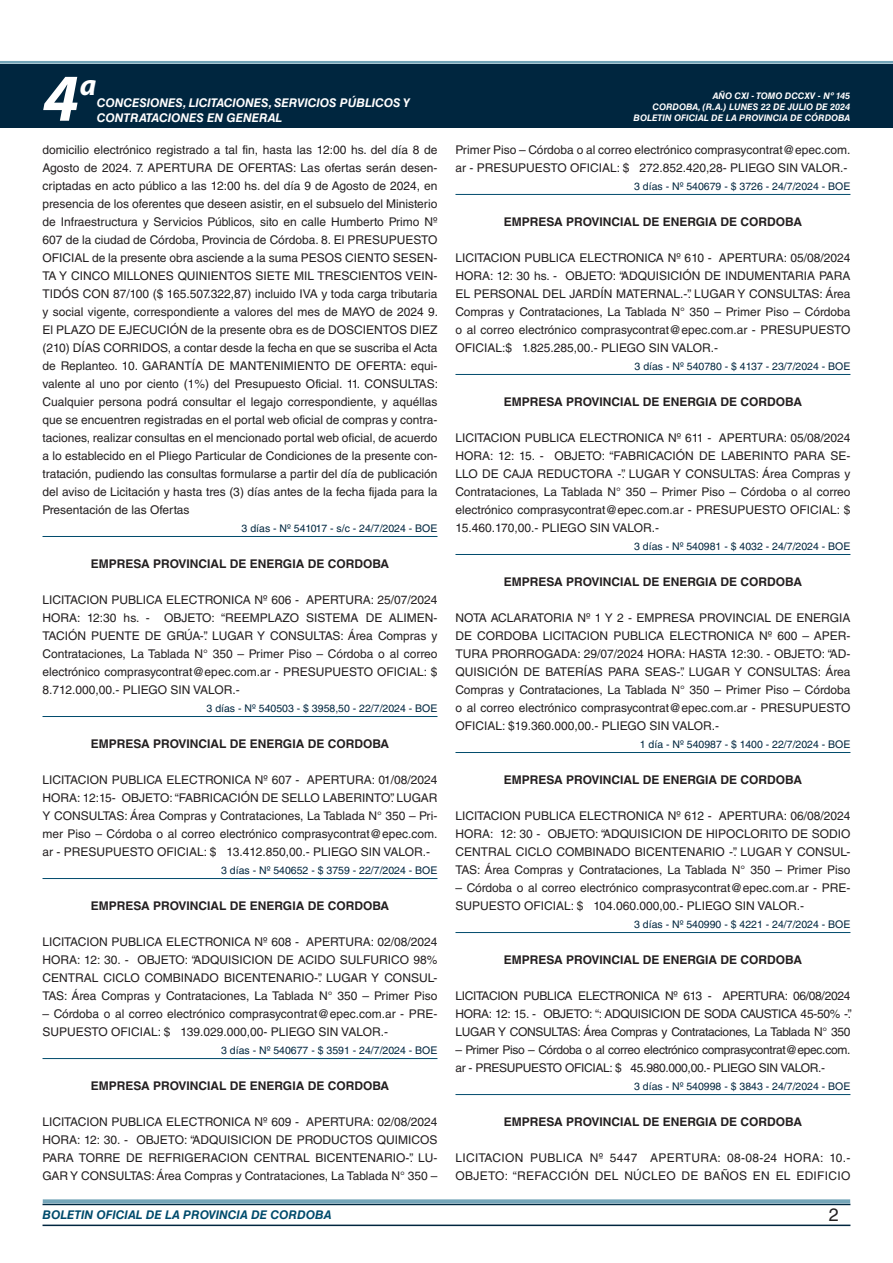
<style>
.page{position:relative;width:893px;height:1263px;background:#fff}
.page>*{position:absolute;margin:0;border:0;box-sizing:border-box;transform-origin:0 0}
.t1{font:italic 700 67.5px "Myriad Pro";color:#fff}
.t2{font:italic 700 30px "Myriad Pro";color:#fff}
.t3{font:18px "Helvetica LT Std";color:#231f20}
.TEXTO_BASE{font:12px/18px "Helvetica LT Std";color:#231f20;text-align:justify}
.RESUELVE{font:700 12px "Helvetica LT Std";color:#231f20}
.TEXTO_BASE-2{font:12px/18px "Helvetica LT Std";letter-spacing:-.025em;color:#231f20}
.TEXTO_BASE-3{font:12px/18px "Helvetica LT Std";letter-spacing:.025em;color:#231f20}
.t4{font:italic 700 12px/14.4px "Helvetica LT Std";color:#fff}
.t5{font:italic 700 12px "Helvetica LT Std";color:#004b6c}
.FECHA_DE_VENCIMIENTO{font:10.5px "Helvetica LT Std";color:#00263f}
.t6{font:italic 700 9px/10.8px "Helvetica LT Std";color:#fff;text-align:right}
</style>
<div class="page">
<div style="left:0;top:61px;width:893px;height:6px;background:#fff;opacity:.75"></div>
<hr style="left:43px;top:1224px;width:807px;height:2px;background:#00263f">
<div style="left:42px;top:1198px;width:809px;height:8px;background:#fff;opacity:.75"></div>
<div style="left:0;top:64px;width:893px;height:64px;background:#00263f"></div>
<hr style="left:43px;top:536px;width:394px;height:1px;background:#004b6c">
<hr style="left:43px;top:716px;width:394px;height:1px;background:#004b6c">
<hr style="left:43px;top:878px;width:394px;height:1px;background:#004b6c">
<hr style="left:43px;top:1058px;width:394px;height:1px;background:#004b6c">
<hr style="left:455px;top:194px;width:395px;height:1px;background:#004b6c">
<hr style="left:455px;top:374px;width:395px;height:1px;background:#004b6c">
<hr style="left:455px;top:554px;width:395px;height:1px;background:#004b6c">
<hr style="left:455px;top:752px;width:395px;height:1px;background:#004b6c">
<hr style="left:455px;top:932px;width:395px;height:1px;background:#004b6c">
<hr style="left:455px;top:1094px;width:395px;height:1px;background:#004b6c">
<h1 class="t1" style="left:43px;top:54px;width:38px">4</h1>
<h2 class="t2" style="left:80px;top:66px;width:18px">a</h2>
<p class="t4" style="left:97px;top:96px;width:315px">CONCESIONES, LICITACIONES, SERVICIOS PÚBLICOS Y<br>CONTRATACIONES EN GENERAL</p>
<p class="TEXTO_BASE" style="left:43px;top:141px;width:397px">domicilio electrónico registrado a tal fin, hasta las 12:00 hs. del día 8 de Agosto de 2024. 7. APERTURA DE OFERTAS: Las ofertas serán desen&shy;criptadas en acto público a las 12:00 hs. del día 9 de Agosto de 2024, en presencia de los oferentes que deseen asistir, en el subsuelo del Ministerio de Infraestructura y Servicios Públicos, sito en calle Humberto Primo Nº 607 de la ciudad de Córdoba, Provincia de Córdoba. 8. El PRESUPUESTO OFICIAL de la presente obra asciende a la suma PESOS CIENTO SESEN-TA Y CINCO MILLONES QUINIENTOS SIETE MIL TRESCIENTOS VEIN-TIDÓS CON 87/100 ($ 165.507.322,87) incluido IVA y toda carga tributaria y social vigente, correspondiente a valores del mes de MAYO de 2024 9.<br>El PLAZO DE EJECUCIÓN de la presente obra es de DOSCIENTOS DIEZ (210) DÍAS CORRIDOS, a contar desde la fecha en que se suscriba el Acta de Replanteo. 10. GARANTÍA DE MANTENIMIENTO DE OFERTA: equi&shy;valente al uno por ciento (1%) del Presupuesto Oficial. 11. CONSULTAS:<br>Cualquier persona podrá consultar el legajo correspondiente, y aquéllas que se encuentren registradas en el portal web oficial de compras y contra&shy;taciones, realizar consultas en el mencionado portal web oficial, de acuerdo a lo establecido en el Pliego Particular de Condiciones de la presente con&shy;tratación, pudiendo las consultas formularse a partir del día de publicación del aviso de Licitación y hasta tres (3) días antes de la fecha fijada para la Presentación de las Ofertas</p>
<p class="FECHA_DE_VENCIMIENTO" style="left:242px;top:522px;width:197px">3 días - Nº 541017 - s/c - 24/7/2024 - BOE</p>
<p class="RESUELVE" style="left:91px;top:556px;width:300px">EMPRESA PROVINCIAL DE ENERGIA DE CORDOBA</p>
<p class="TEXTO_BASE" style="left:43px;top:591px;width:396px">LICITACION PUBLICA ELECTRONICA Nº 606 - APERTURA: 25/07/2024<br>HORA: 12:30 hs. - OBJETO: “REEMPLAZO SISTEMA DE ALIMEN-TACIÓN PUENTE DE GRÚA-”. LUGAR Y CONSULTAS: Área Compras y Contrataciones, La Tablada N° 350 – Primer Piso – Córdoba o al correo electrónico comprasycontrat@epec.com.ar - PRESUPUESTO OFICIAL: $ 8.712.000,00.- PLIEGO SIN VALOR.-</p>
<p class="FECHA_DE_VENCIMIENTO" style="left:207px;top:702px;width:232px">3 días - Nº 540503 - $ 3958,50 - 22/7/2024 - BOE</p>
<p class="RESUELVE" style="left:91px;top:736px;width:300px">EMPRESA PROVINCIAL DE ENERGIA DE CORDOBA</p>
<p class="TEXTO_BASE" style="left:43px;top:771px;width:396px">LICITACION PUBLICA ELECTRONICA Nº 607 - APERTURA: 01/08/2024<br>HORA: 12:15- OBJETO: “FABRICACIÓN DE SELLO LABERINTO”. LUGAR Y CONSULTAS: Área Compras y Contrataciones, La Tablada N° 350 – Pri&shy;mer Piso – Córdoba o al correo electrónico comprasycontrat@epec.com. ar - PRESUPUESTO OFICIAL: $ 13.412.850,00.- PLIEGO SIN VALOR.-</p>
<p class="FECHA_DE_VENCIMIENTO" style="left:221px;top:864px;width:218px">3 días - Nº 540652 - $ 3759 - 22/7/2024 - BOE</p>
<p class="RESUELVE" style="left:91px;top:898px;width:300px">EMPRESA PROVINCIAL DE ENERGIA DE CORDOBA</p>
<p class="TEXTO_BASE" style="left:43px;top:933px;width:396px">LICITACION PUBLICA ELECTRONICA Nº 608 - APERTURA: 02/08/2024<br>HORA: 12: 30. - OBJETO: “ADQUISICION DE ACIDO SULFURICO 98% CENTRAL CICLO COMBINADO BICENTENARIO-”. LUGAR Y CONSUL-TAS: Área Compras y Contrataciones, La Tablada N° 350 – Primer Piso</p>
<p class="TEXTO_BASE" style="left:43px;top:1005px;width:396px">– Córdoba o al correo electrónico comprasycontrat@epec.com.ar - PRE-<br>SUPUESTO OFICIAL: $ 139.029.000,00- PLIEGO SIN VALOR.-</p>
<p class="FECHA_DE_VENCIMIENTO" style="left:221px;top:1044px;width:218px">3 días - Nº 540677 - $ 3591 - 24/7/2024 - BOE</p>
<p class="RESUELVE" style="left:91px;top:1078px;width:300px">EMPRESA PROVINCIAL DE ENERGIA DE CORDOBA</p>
<p class="TEXTO_BASE" style="left:43px;top:1113px;width:396px">LICITACION PUBLICA ELECTRONICA Nº 609 - APERTURA: 02/08/2024<br>HORA: 12: 30. - OBJETO: “ADQUISICION DE PRODUCTOS QUIMICOS PARA TORRE DE REFRIGERACION CENTRAL BICENTENARIO-”. LU-GAR Y CONSULTAS: Área Compras y Contrataciones, La Tablada N° 350 –</p>
<p class="t6" style="left:652px;top:91px;width:199px">AÑO CXI - TOMO DCCXV - Nº 145<br>CORDOBA, (R.A.) LUNES 22 DE JULIO DE 2024</p>
<p class="t6" style="left:634px;top:112px;width:218px">BOLETIN OFICIAL DE LA PROVINCIA DE CÓRDOBA</p>
<p class="TEXTO_BASE" style="left:455px;top:141px;width:396px">Primer Piso – Córdoba o al correo electrónico comprasycontrat@epec.com. ar - PRESUPUESTO OFICIAL: $ 272.852.420,28- PLIEGO SIN VALOR.-</p>
<p class="FECHA_DE_VENCIMIENTO" style="left:634px;top:180px;width:218px">3 días - Nº 540679 - $ 3726 - 24/7/2024 - BOE</p>
<p class="RESUELVE" style="left:504px;top:214px;width:300px">EMPRESA PROVINCIAL DE ENERGIA DE CORDOBA</p>
<p class="TEXTO_BASE" style="left:455px;top:249px;width:396px">LICITACION PUBLICA ELECTRONICA Nº 610 - APERTURA: 05/08/2024<br>HORA: 12: 30 hs. - OBJETO: “ADQUISICIÓN DE INDUMENTARIA PARA EL PERSONAL DEL JARDÍN MATERNAL.-”. LUGAR Y CONSULTAS: Área Compras y Contrataciones, La Tablada N° 350 – Primer Piso – Córdoba o al correo electrónico comprasycontrat@epec.com.ar - PRESUPUESTO OFICIAL:$ 1.825.285,00.- PLIEGO SIN VALOR.-</p>
<p class="FECHA_DE_VENCIMIENTO" style="left:635px;top:360px;width:217px">3 días - Nº 540780 - $ 4137 - 23/7/2024 - BOE</p>
<p class="RESUELVE" style="left:504px;top:394px;width:300px">EMPRESA PROVINCIAL DE ENERGIA DE CORDOBA</p>
<p class="TEXTO_BASE" style="left:455px;top:429px;width:396px">LICITACION PUBLICA ELECTRONICA Nº 611 - APERTURA: 05/08/2024<br>HORA: 12: 15. - OBJETO: “FABRICACIÓN DE LABERINTO PARA SE-LLO DE CAJA REDUCTORA -”. LUGAR Y CONSULTAS: Área Compras y Contrataciones, La Tablada N° 350 – Primer Piso – Córdoba o al correo electrónico comprasycontrat@epec.com.ar - PRESUPUESTO OFICIAL: $ 15.460.170,00.- PLIEGO SIN VALOR.-</p>
<p class="FECHA_DE_VENCIMIENTO" style="left:634px;top:540px;width:218px">3 días - Nº 540981 - $ 4032 - 24/7/2024 - BOE</p>
<p class="RESUELVE" style="left:504px;top:574px;width:300px">EMPRESA PROVINCIAL DE ENERGIA DE CORDOBA</p>
<p class="TEXTO_BASE" style="left:455px;top:609px;width:396px">NOTA ACLARATORIA Nº 1 Y 2 - EMPRESA PROVINCIAL DE ENERGIA DE CORDOBA LICITACION PUBLICA ELECTRONICA Nº 600 – APER-TURA PRORROGADA: 29/07/2024 HORA: HASTA 12:30. - OBJETO: “AD-QUISICIÓN DE BATERÍAS PARA SEAS-”. LUGAR Y CONSULTAS: Área Compras y Contrataciones, La Tablada N° 350 – Primer Piso – Córdoba o al correo electrónico comprasycontrat@epec.com.ar - PRESUPUESTO OFICIAL: $19.360.000,00.- PLIEGO SIN VALOR.-</p>
<p class="FECHA_DE_VENCIMIENTO" style="left:640px;top:738px;width:212px">1 día - Nº 540987 - $ 1400 - 22/7/2024 - BOE</p>
<p class="RESUELVE" style="left:504px;top:772px;width:300px">EMPRESA PROVINCIAL DE ENERGIA DE CORDOBA</p>
<p class="TEXTO_BASE" style="left:455px;top:807px;width:396px">LICITACION PUBLICA ELECTRONICA Nº 612 - APERTURA: 06/08/2024<br>HORA: 12: 30 - OBJETO: “ADQUISICION DE HIPOCLORITO DE SODIO CENTRAL CICLO COMBINADO BICENTENARIO -”. LUGAR Y CONSUL-TAS: Área Compras y Contrataciones, La Tablada N° 350 – Primer Piso</p>
<p class="TEXTO_BASE" style="left:455px;top:879px;width:396px">– Córdoba o al correo electrónico comprasycontrat@epec.com.ar - PRE-<br>SUPUESTO OFICIAL: $ 104.060.000,00.- PLIEGO SIN VALOR.-</p>
<p class="FECHA_DE_VENCIMIENTO" style="left:634px;top:918px;width:218px">3 días - Nº 540990 - $ 4221 - 24/7/2024 - BOE</p>
<p class="RESUELVE" style="left:504px;top:952px;width:300px">EMPRESA PROVINCIAL DE ENERGIA DE CORDOBA</p>
<p class="TEXTO_BASE" style="left:455px;top:987px;width:398px">LICITACION PUBLICA ELECTRONICA Nº 613 - APERTURA: 06/08/2024<br>HORA: 12: 15. - OBJETO: “: ADQUISICION DE SODA CAUSTICA 45-50% -”.<br>LUGAR Y CONSULTAS: Área Compras y Contrataciones, La Tablada N° 350</p>
<p class="TEXTO_BASE-2" style="left:455px;top:1041px;width:396px">– Primer Piso – Córdoba o al correo electrónico comprasycontrat@epec.com. ar - PRESUPUESTO OFICIAL: $ 45.980.000,00.- PLIEGO SIN VALOR.-</p>
<p class="FECHA_DE_VENCIMIENTO" style="left:634px;top:1080px;width:218px">3 días - Nº 540998 - $ 3843 - 24/7/2024 - BOE</p>
<p class="RESUELVE" style="left:504px;top:1114px;width:300px">EMPRESA PROVINCIAL DE ENERGIA DE CORDOBA</p>
<p class="TEXTO_BASE-3" style="left:455px;top:1149px;width:396px">LICITACION PUBLICA Nº 5447 APERTURA: 08-08-24 HORA: 10.-<br>OBJETO: “REFACCIÓN DEL NÚCLEO DE BAÑOS EN EL EDIFICIO</p>
<p class="t5" style="left:43px;top:1208px;width:290px">BOLETIN OFICIAL DE LA PROVINCIA DE CORDOBA</p>
<p class="t3" style="left:829px;top:1204px;width:12px">2</p>
</div>
